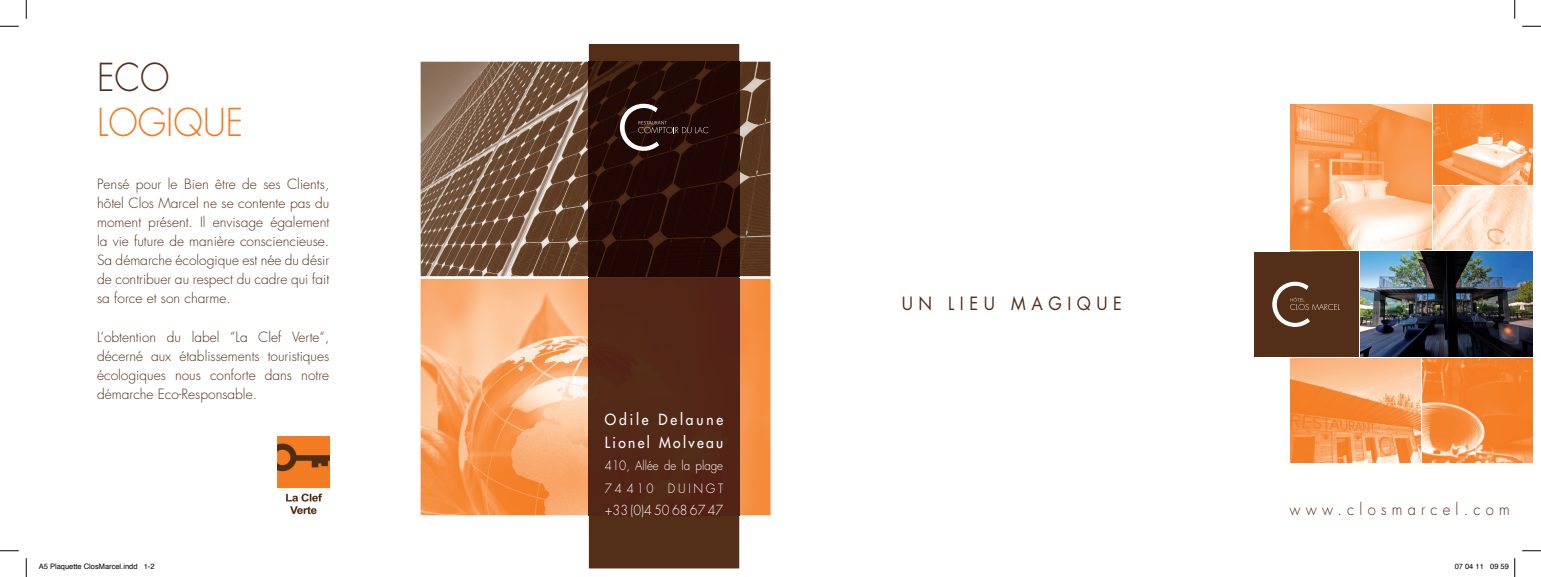
<style>
.page{position:relative;width:1541px;height:577px;background:#fff}
.page>*{position:absolute;margin:0;border:0;box-sizing:border-box;transform-origin:0 0}
.t1{font:300 37.5px "Futura";color:#f47b21;scale:.92 1}
.t2{font:300 37.5px "Futura";color:#532f18;scale:.92 1}
.t3{font:17.75px "Futura";letter-spacing:.34em;color:#532f18;scale:.92 1}
.t4{font:300 16px "Futura";letter-spacing:.355em;color:#532f18;scale:.92 1}
.t5{font:15px/22.5px "Futura";letter-spacing:.17em;color:#fff;scale:.92 1}
.t6{font:300 13.75px/19.1px "Futura";color:#532f18;text-align:justify}
.t7{font:300 13.5px "Futura";color:#fff;scale:.92 1}
.t8{font:300 12.5px/22.5px "Futura";color:#fff;scale:.92 1}
.t9{font:7.5px "Helvetica";color:#000}
</style>
<div class="page">
<img style="left:421px;top:279px;width:349px;height:236px">
<img style="left:421px;top:62px;width:349px;height:214px">
<div style="left:589px;top:44px;width:150px;height:524px;background:#532f18"></div>
<div style="left:589px;top:279px;width:150px;height:236px;background:#532717"></div>
<img style="left:589px;top:62px;width:150px;height:214px">
<svg style="left:619px;top:104px;width:89px;height:47px;background:#402b26"></svg>
<img style="left:277px;top:436px;width:52px;height:79px">
<img style="left:1433px;top:187px;width:99px;height:63px">
<img style="left:1433px;top:104px;width:99px;height:81px">
<img style="left:1422px;top:359px;width:110px;height:103px">
<img style="left:1290px;top:359px;width:130px;height:103px">
<div style="left:1254px;top:252px;width:104px;height:105px;background:#532f18"></div>
<svg style="left:1272px;top:282px;width:68px;height:45px"></svg>
<img style="left:1290px;top:104px;width:141px;height:146px">
<img style="left:1361px;top:252px;width:171px;height:105px">
<svg style="left:0;top:25px;width:19px;height:2px"></svg>
<svg style="left:1522px;top:25px;width:19px;height:2px"></svg>
<svg style="left:0;top:550px;width:19px;height:1px"></svg>
<svg style="left:1522px;top:550px;width:19px;height:1px"></svg>
<svg style="left:25px;top:0;width:2px;height:19px"></svg>
<svg style="left:25px;top:558px;width:2px;height:19px"></svg>
<svg style="left:1514px;top:0;width:1px;height:19px"></svg>
<svg style="left:1514px;top:558px;width:1px;height:19px"></svg>
<h1 class="t2" style="left:97px;top:53px;width:80px">eCO</h1>
<h1 class="t1" style="left:97px;top:98px;width:160px">LOGIQUe</h1>
<p class="t6" style="left:97px;top:174px;width:234px">pensé pour le Bien être de ses Clients, hôtel Clos Marcel ne se contente pas du moment présent. Il envisage également la vie future de manière consciencieuse.<br>Sa démarche écologique est née du désir de contribuer au respect du cadre qui fait sa force et son charme.</p>
<p class="t6" style="left:97px;top:327px;width:234px">L’obtention du label “La Clef Verte“, décerné aux établissements touristiques écologiques nous conforte dans notre démarche eco-responsable.</p>
<p class="t5" style="left:605px;top:408px;width:130px">Odile Delaune<br>Lionel Molveau</p>
<p class="t8" style="left:605px;top:455px;width:130px">410, Allée de la plage<br>74 410 DUInGt</p>
<p class="t7" style="left:605px;top:502px;width:130px">+33 (0)4 50 68 67 47</p>
<p class="t3" style="left:902px;top:291px;width:241px">UN LIEU MAGIQUE</p>
<p class="t4" style="left:1289px;top:499px;width:241px">www.closmarcel.com</p>
<p class="t9" style="left:39px;top:561px;width:117px">A5 Plaquette ClosMarcel.indd 1-2</p>
<p class="t9" style="left:1454px;top:561px;width:56px">07 04 11 09 59</p>
</div>
